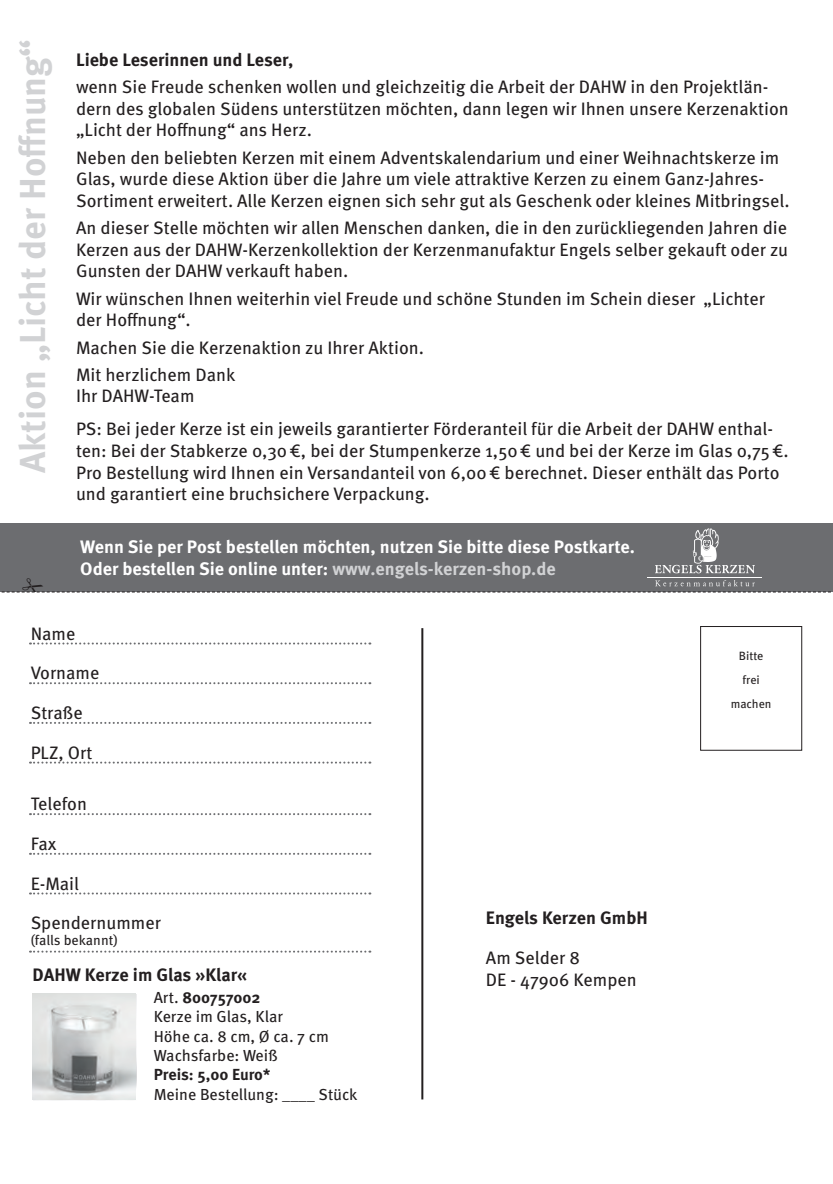
<style>
.page{position:relative;width:833px;height:1184px;background:#fff}
.page>*{position:absolute;margin:0;border:0;box-sizing:border-box;transform-origin:0 0}
.t1{font:700 36px "Meta OT";color:#d1d2d4}
.t2{font:18px/21.6px "Meta OT";color:#231f20}
.t3{font:700 18px/21.6px "Meta OT";color:#fff}
.t4{font:700 18px "Meta OT";color:#231f20}
.t5{font:16px/19.2px "Meta OT";color:#231f20}
.t6{font:700 16px "Meta OT";letter-spacing:-.005em;color:#231f20}
.t7{font:14px "Meta OT";color:#231f20}
.t8{font:12px/24px "Meta OT";color:#231f20;text-align:center}
.s1{color:#d1d2d4}
.s2{font-weight:700}
</style>
<div class="page">
<div style="left:0;top:524px;width:832px;height:68px;background:#6c6d70"></div>
<hr style="left:421px;top:628px;width:2px;height:471px;background:#231f20">
<div style="left:700px;top:626px;width:102px;height:125px;border:1px solid #231f20"></div>
<svg style="left:30px;top:642px;width:340px;height:2px"></svg>
<svg style="left:30px;top:682px;width:340px;height:2px"></svg>
<svg style="left:30px;top:722px;width:340px;height:2px"></svg>
<svg style="left:30px;top:762px;width:340px;height:2px"></svg>
<svg style="left:30px;top:813px;width:340px;height:2px"></svg>
<svg style="left:30px;top:853px;width:340px;height:2px"></svg>
<svg style="left:30px;top:892px;width:340px;height:2px"></svg>
<svg style="left:30px;top:951px;width:340px;height:2px"></svg>
<img style="left:33px;top:993px;width:103px;height:106px">
<svg style="left:1px;top:528px;width:830px;height:64px"></svg>
<h1 class="t1" style="left:10px;top:473px;width:435px;rotate:-90deg">Aktion „Licht der Hoffnung“</h1>
<p class="t4" style="left:76px;top:48px;width:219px">Liebe Leserinnen und Leser,</p>
<p class="t2" style="left:76px;top:77px;width:714px">wenn Sie Freude schenken wollen und gleichzeitig die Arbeit der DAHW in den Projektlän&shy;dern des globalen Südens unterstützen möchten, dann legen wir Ihnen unsere Kerzenaktion „Licht der Hoffnung“ ans Herz .</p>
<p class="t2" style="left:76px;top:147px;width:715px">Neben den beliebten Kerzen mit einem Adventskalendarium und einer Weihnachtskerze im<br>Glas, wurde diese Aktion über die Jahre um viele attraktive Kerzen zu einem Ganz-Jahres-<br>Sortiment erweitert . Alle Kerzen eignen sich sehr gut als Geschenk oder kleines Mitbringsel .</p>
<p class="t2" style="left:76px;top:218px;width:713px;text-align:justify">An dieser Stelle möchten wir allen Menschen danken, die in den zurückliegenden Jahren die Kerzen aus der DAHW-Kerzenkollektion der Kerzenmanufaktur Engels selber gekauft oder zu Gunsten der DAHW verkauft haben .</p>
<p class="t2" style="left:76px;top:288px;width:690px">Wir wünschen Ihnen weiterhin viel Freude und schöne Stunden im Schein dieser „Lichter der Hoffnung“ .</p>
<p class="t2" style="left:76px;top:334px;width:349px;line-height:27.2px">Machen Sie die Kerzenaktion zu Ihrer Aktion .<br>Mit herzlichem Dank</p>
<p class="t2" style="left:76px;top:380px;width:698px;line-height:33px">Ihr DAHW-Team<br>PS: Bei jeder Kerze ist ein jeweils garantierter Förderanteil für die Arbeit der DAHW enthal-</p>
<p class="t2" style="left:76px;top:440px;width:714px">ten: Bei der Stabkerze 0,30 €, bei der Stumpenkerze 1,50 € und bei der Kerze im Glas 0,75 € .<br>Pro Bestellung wird Ihnen ein Versandanteil von 6,00 € berechnet . Dieser enthält das Porto und garantiert eine bruchsichere Verpackung .</p>
<p class="t3" style="left:80px;top:537px;width:556px">Wenn Sie per Post bestellen möchten, nutzen Sie bitte diese Postkarte.<br>Oder bestellen Sie online unter: <span class="s1">www.engels-kerzen-shop.de</span></p>
<p class="t2" style="left:31px;top:623px;width:46px">Name</p>
<p class="t2" style="left:31px;top:663px;width:70px">Vorname</p>
<p class="t2" style="left:31px;top:702px;width:54px">Straße</p>
<p class="t2" style="left:31px;top:742px;width:63px">PLZ, Ort</p>
<p class="t2" style="left:31px;top:794px;width:58px">Telefon</p>
<p class="t2" style="left:31px;top:833px;width:27px">Fax</p>
<p class="t2" style="left:31px;top:873px;width:50px">E-Mail</p>
<p class="t2" style="left:31px;top:913px;width:132px">Spendernummer</p>
<p class="t7" style="left:31px;top:931px;width:88px">(falls bekannt)</p>
<p class="t4" style="left:33px;top:963px;width:216px">DAHW Kerze im Glas »Klar«</p>
<p class="t5" style="left:154px;top:988px;width:177px">Art . <span class="s2">800757002<br></span>Kerze im Glas, Klar<br>Höhe ca . 8 cm, Ø ca . 7 cm<br>Wachsfarbe: Weiß</p>
<p class="t6" style="left:154px;top:1064px;width:118px">Preis: 5,00 Euro*</p>
<p class="t5" style="left:154px;top:1085px;width:205px">Meine Bestellung: ____ Stück</p>
<p class="t4" style="left:486px;top:906px;width:163px">Engels Kerzen GmbH</p>
<p class="t2" style="left:486px;top:948px;width:152px">Am Selder 8<br>DE - 47906 Kempen</p>
<p class="t8" style="left:730px;top:644px;width:42px">Bitte frei machen</p>
</div>
